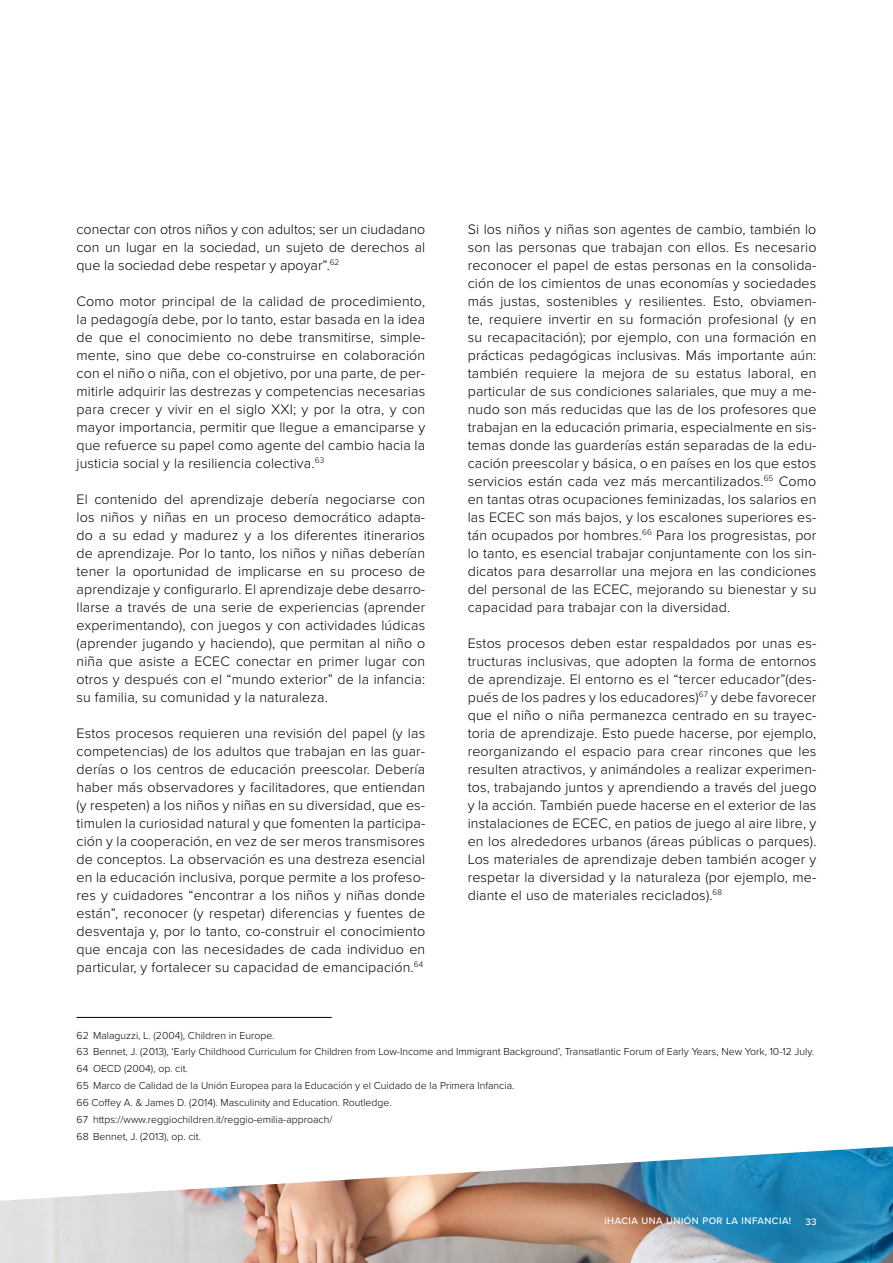
<style>
.page{position:relative;width:893px;height:1263px;background:#fff}
.page>*{position:absolute;margin:0;border:0;box-sizing:border-box;transform-origin:0 0}
.t1{font:300 14.25px/18px "Proxima Nova";letter-spacing:.01em;color:#000;text-align:justify}
.t2{font:300 10.5px/16.8px "Proxima Nova";color:#000}
.t3{font:500 9.75px "Proxima Nova";letter-spacing:.05em;color:#fff}
</style>
<div class="page">
<img style="left:0;top:1146px;width:893px;height:117px">
<hr style="left:77px;top:1017px;width:255px;height:1px;background:#000">
<p class="t1" style="left:77px;top:219px;width:350px">conectar con otros niños y con adultos; ser un ciudadano con un lugar en la sociedad, un sujeto de derechos al que la sociedad debe respetar y apoyar”.<sup>62</sup></p>
<p class="t1" style="left:77px;top:291px;width:350px">Como motor principal de la calidad de procedimiento, la pedagogía debe, por lo tanto, estar basada en la idea de que el conocimiento no debe transmitirse, simple&shy;mente, sino que debe co-construirse en colaboración con el niño o niña, con el objetivo, por una parte, de per&shy;mitirle adquirir las destrezas y competencias necesarias para crecer y vivir en el siglo XXI; y por la otra, y con mayor importancia, permitir que llegue a emanciparse y que refuerce su papel como agente del cambio hacia la justicia social y la resiliencia colectiva.<sup>63</sup></p>
<p class="t1" style="left:77px;top:489px;width:350px">El contenido del aprendizaje debería negociarse con los niños y niñas en un proceso democrático adapta&shy;do a su edad y madurez y a los diferentes itinerarios de aprendizaje. Por lo tanto, los niños y niñas deberían tener la oportunidad de implicarse en su proceso de aprendizaje y configurarlo. El aprendizaje debe desarro&shy;llarse a través de una serie de experiencias (aprender experimentando), con juegos y con actividades lúdicas (aprender jugando y haciendo), que permitan al niño o niña que asiste a ECEC conectar en primer lugar con otros y después con el “mundo exterior” de la infancia: su familia, su comunidad y la naturaleza.</p>
<p class="t1" style="left:77px;top:723px;width:350px">Estos procesos requieren una revisión del papel (y las competencias) de los adultos que trabajan en las guar&shy;derías o los centros de educación preescolar. Debería haber más observadores y facilitadores, que entiendan (y respeten) a los niños y niñas en su diversidad, que es&shy;timulen la curiosidad natural y que fomenten la participa&shy;ción y la cooperación, en vez de ser meros transmisores de conceptos. La observación es una destreza esencial en la educación inclusiva, porque permite a los profeso&shy;res y cuidadores “encontrar a los niños y niñas donde están”, reconocer (y respetar) diferencias y fuentes de desventaja y, por lo tanto, co-construir el conocimiento que encaja con las necesidades de cada individuo en particular, y fortalecer su capacidad de emancipación.<sup>64</sup></p>
<p class="t1" style="left:468px;top:219px;width:350px">Si los niños y niñas son agentes de cambio, también lo son las personas que trabajan con ellos. Es necesario reconocer el papel de estas personas en la consolida&shy;ción de los cimientos de unas economías y sociedades más justas, sostenibles y resilientes. Esto, obviamen&shy;te, requiere invertir en su formación profesional (y en su recapacitación); por ejemplo, con una formación en prácticas pedagógicas inclusivas. Más importante aún: también requiere la mejora de su estatus laboral, en particular de sus condiciones salariales, que muy a me&shy;nudo son más reducidas que las de los profesores que trabajan en la educación primaria, especialmente en sis&shy;temas donde las guarderías están separadas de la edu&shy;cación preescolar y básica, o en países en los que estos servicios están cada vez más mercantilizados.<sup>65</sup> Como en tantas otras ocupaciones feminizadas, los salarios en las ECEC son más bajos, y los escalones superiores es&shy;tán ocupados por hombres.<sup>66</sup> Para los progresistas, por lo tanto, es esencial trabajar conjuntamente con los sin&shy;dicatos para desarrollar una mejora en las condiciones del personal de las ECEC, mejorando su bienestar y su capacidad para trabajar con la diversidad.</p>
<p class="t1" style="left:468px;top:633px;width:350px">Estos procesos deben estar respaldados por unas es&shy;tructuras inclusivas, que adopten la forma de entornos de aprendizaje. El entorno es el “tercer educador”(des&shy;pués de los padres y los educadores)<sup>67</sup> y debe favorecer que el niño o niña permanezca centrado en su trayec&shy;toria de aprendizaje. Esto puede hacerse, por ejemplo, reorganizando el espacio para crear rincones que les resulten atractivos, y animándoles a realizar experimen&shy;tos, trabajando juntos y aprendiendo a través del juego y la acción. También puede hacerse en el exterior de las instalaciones de ECEC, en patios de juego al aire libre, y en los alrededores urbanos (áreas públicas o parques).<br>Los materiales de aprendizaje deben también acoger y respetar la diversidad y la naturaleza (por ejemplo, me&shy;diante el uso de materiales reciclados).<sup>68</sup></p>
<p class="t2" style="left:77px;top:1026px;width:739px">62 Malaguzzi, L. (2004), Children in Europe.<br>63 Bennet, J. (2013), ‘Early Childhood Curriculum for Children from Low-Income and Immigrant Background’, Transatlantic Forum of Early Years, New York, 10-12 July.<br>64 OECD (2004), op. cit.<br>65 Marco de Calidad de la Unión Europea para la Educación y el Cuidado de la Primera Infancia.<br>66 Coffey A. &amp; James D. (2014). Masculinity and Education. Routledge.<br>67 https://www.reggiochildren.it/reggio-emilia-approach/<br>68 Bennet, J. (2013), op. cit.</p>
<p class="t3" style="left:604px;top:1213px;width:188px">¡HACIA UNA UNIÓN POR LA INFANCIA!</p>
<p class="t3" style="left:806px;top:1214px;width:13px">33</p>
</div>
